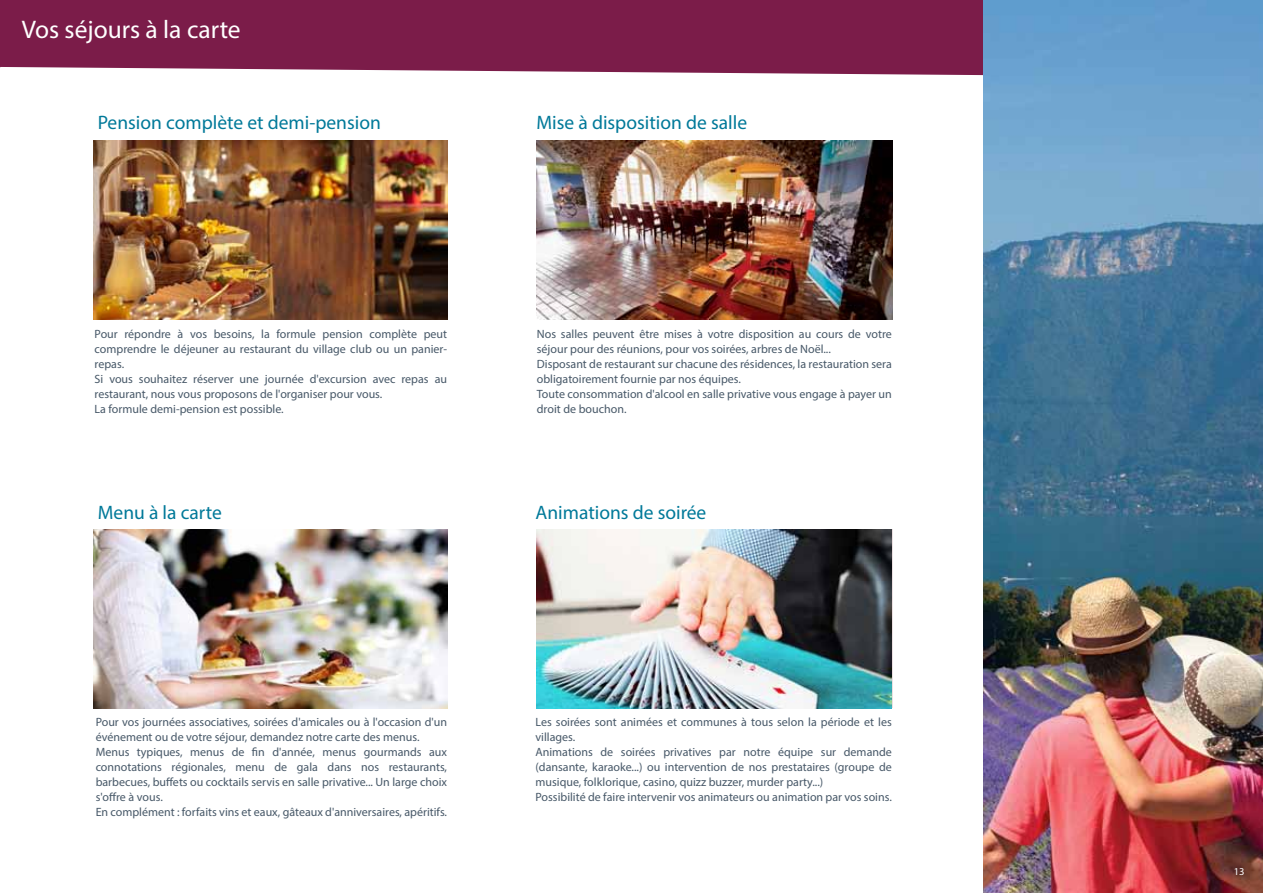
<style>
.page{position:relative;width:1263px;height:893px;background:#fff}
.page>*{position:absolute;margin:0;border:0;box-sizing:border-box;transform-origin:0 0}
.t1{font:25.5px "Myriad Pro";color:#fff}
.t2{font:19.5px "Myriad Pro";color:#007999}
.t3{font:12px/15px "Myriad Pro";color:#475868}
.t4{font:10.5px "Myriad Pro";color:#fff}
</style>
<div class="page">
<div style="left:0;top:0;width:984px;height:75px;background:#7b1c49"></div>
<img style="left:984px;top:0;width:279px;height:893px">
<img style="left:94px;top:529px;width:353px;height:179px">
<img style="left:94px;top:141px;width:353px;height:178px">
<img style="left:536px;top:529px;width:356px;height:179px">
<img style="left:536px;top:141px;width:357px;height:178px">
<h1 class="t1" style="left:22px;top:14px;width:220px">Vos séjours à la carte</h1>
<h2 class="t2" style="left:98px;top:110px;width:285px">Pension complète et demi-pension</h2>
<h2 class="t2" style="left:536px;top:110px;width:212px">Mise à disposition de salle</h2>
<p class="t3" style="left:95px;top:327px;width:354px">Pour répondre à vos besoins, la formule pension complète peut comprendre le déjeuner au restaurant du village club ou un panier&shy;repas.<br>Si vous souhaitez réserver une journée d'excursion avec repas au restaurant, nous vous proposons de l'organiser pour vous.<br>La formule demi-pension est possible.</p>
<p class="t3" style="left:537px;top:327px;width:356px">Nos salles peuvent être mises à votre disposition au cours de votre séjour pour des réunions, pour vos soirées, arbres de Noël...<br>Disposant de restaurant sur chacune des résidences, la restauration sera obligatoirement fournie par nos équipes.<br>Toute consommation d'alcool en salle privative vous engage à payer un droit de bouchon.</p>
<h2 class="t2" style="left:98px;top:500px;width:126px">Menu à la carte</h2>
<h2 class="t2" style="left:535px;top:500px;width:172px">Animations de soirée</h2>
<p class="t3" style="left:96px;top:714px;width:353px">Pour vos journées associatives, soirées d'amicales ou à l'occasion d'un événement ou de votre séjour, demandez notre carte des menus.<br>Menus typiques, menus de fin d'année, menus gourmands aux connotations régionales, menu de gala dans nos restaurants, barbecues, buffets ou cocktails servis en salle privative... Un large choix s'offre à vous.<br>En complément : forfaits vins et eaux, gâteaux d'anniversaires, apéritifs.</p>
<p class="t3" style="left:535px;top:714px;width:358px">Les soirées sont animées et communes à tous selon la période et les villages.<br>Animations de soirées privatives par notre équipe sur demande (dansante, karaoke...) ou intervention de nos prestataires (groupe de musique, folklorique, casino, quizz buzzer, murder party...)<br>Possibilité de faire intervenir vos animateurs ou animation par vos soins.</p>
<p class="t4" style="left:1234px;top:865px;width:12px">13</p>
</div>
